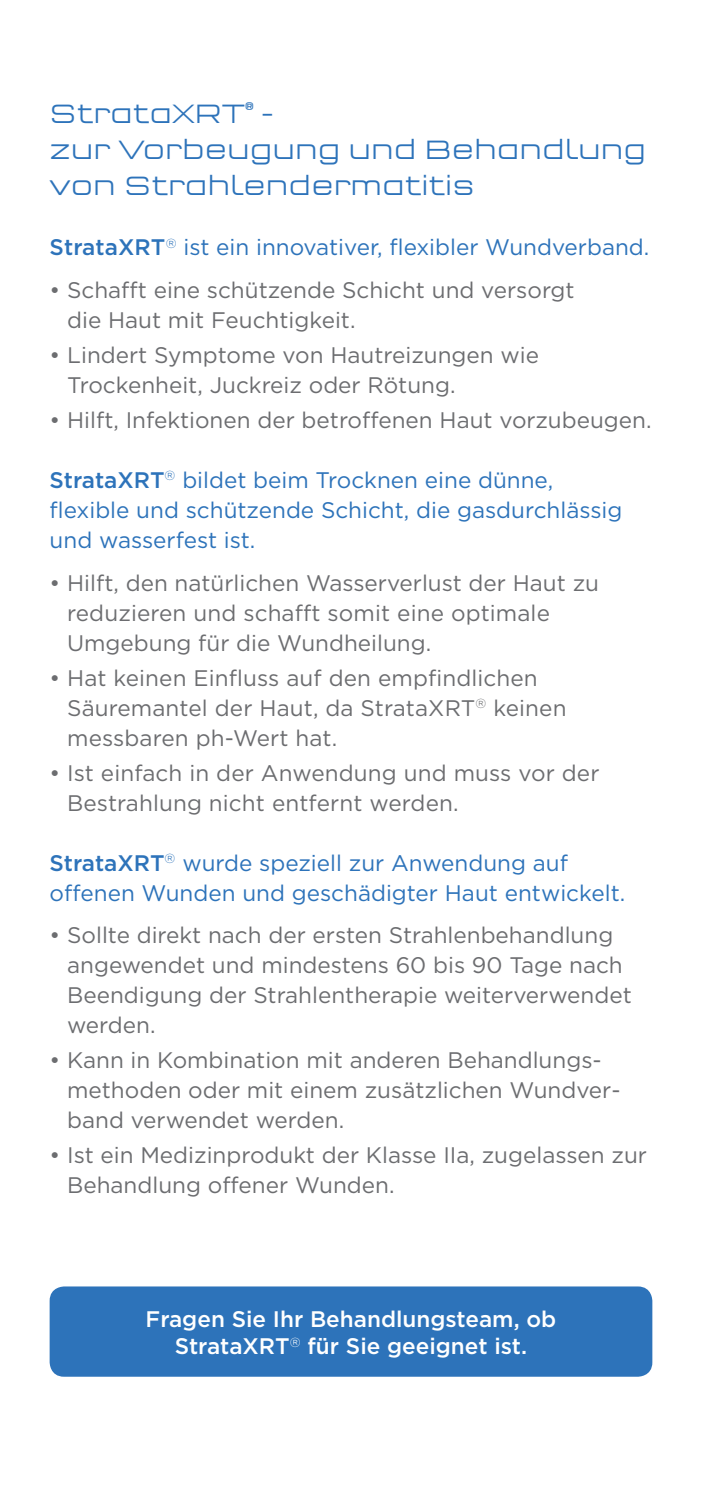
<style>
.page{position:relative;width:702px;height:1489px;background:#fff}
.page>*{position:absolute;margin:0;border:0;box-sizing:border-box;transform-origin:0 0}
.t1{font:300 27.5px/36.2px "Q Type Pro Semi Extd";color:#2d73ba}
.t2{font:22.5px/30px "Gotham";color:#6c6d70}
.t3{font:22.5px/30px "Gotham";color:#2d73ba}
.t4{font:500 22.5px/27.5px "Gotham";color:#fff;text-align:center}
.s1{font-weight:500}
</style>
<div class="page">
<div style="left:50px;top:1286px;width:602px;height:90px;background:#2d73ba;border-radius:14px"></div>
<p class="t1" style="left:50px;top:95px;width:598px">StrataXRT<sup>®</sup> -<br>zur Vorbeugung und Behandlung von Strahlendermatitis</p>
<p class="t3" style="left:50px;top:232px;width:601px"><span class="s1">StrataXRT</span><sup>®</sup> ist ein innovativer, flexibler Wundverband.</p>
<p class="t2" style="left:67px;top:274px;width:509px;text-indent:-18px">• Schafft eine schützende Schicht und versorgt die Haut mit Feuchtigkeit.</p>
<p class="t2" style="left:67px;top:339px;width:473px;text-indent:-18px">• Lindert Symptome von Hautreizungen wie<br>Trockenheit, Juckreiz oder Rötung.</p>
<p class="t2" style="left:50px;top:404px;width:603px">• Hilft, Infektionen der betroffenen Haut vorzubeugen.</p>
<p class="t3" style="left:50px;top:464px;width:574px"><span class="s1">StrataXRT</span><sup>®</sup> bildet beim Trocknen eine dünne, flexible und schützende Schicht, die gasdurchlässig und wasserfest ist.</p>
<p class="t2" style="left:67px;top:567px;width:533px;text-indent:-18px">• Hilft, den natürlichen Wasserverlust der Haut zu reduzieren und schafft somit eine optimale<br>Umgebung für die Wundheilung.</p>
<p class="t2" style="left:67px;top:662px;width:501px;text-indent:-17px">• Hat keinen Einfluss auf den empfindlichen<br>Säuremantel der Haut, da StrataXRT<sup>®</sup> keinen messbaren ph-Wert hat.</p>
<p class="t2" style="left:67px;top:757px;width:534px;text-indent:-18px">• Ist einfach in der Anwendung und muss vor der<br>Bestrahlung nicht entfernt werden.</p>
<p class="t3" style="left:50px;top:847px;width:577px"><span class="s1">StrataXRT</span><sup>®</sup> wurde speziell zur Anwendung auf offenen Wunden und geschädigter Haut entwickelt.</p>
<p class="t2" style="left:67px;top:919px;width:566px;text-indent:-18px">• Sollte direkt nach der ersten Strahlenbehandlung angewendet und mindestens 60 bis 90 Tage nach Beendigung der Strahlentherapie weiterverwendet werden.</p>
<p class="t2" style="left:67px;top:1044px;width:555px;text-indent:-18px">• Kann in Kombination mit anderen Behandlungs&shy;methoden oder mit einem zusätzlichen Wundver&shy;band verwendet werden.</p>
<p class="t2" style="left:67px;top:1139px;width:581px;text-indent:-18px">• Ist ein Medizinprodukt der Klasse IIa, zugelassen zur<br>Behandlung offener Wunden.</p>
<p class="t4" style="left:146px;top:1304px;width:412px">Fragen Sie Ihr Behandlungsteam, ob<br>StrataXRT<sup>®</sup> für Sie geeignet ist.</p>
</div>
